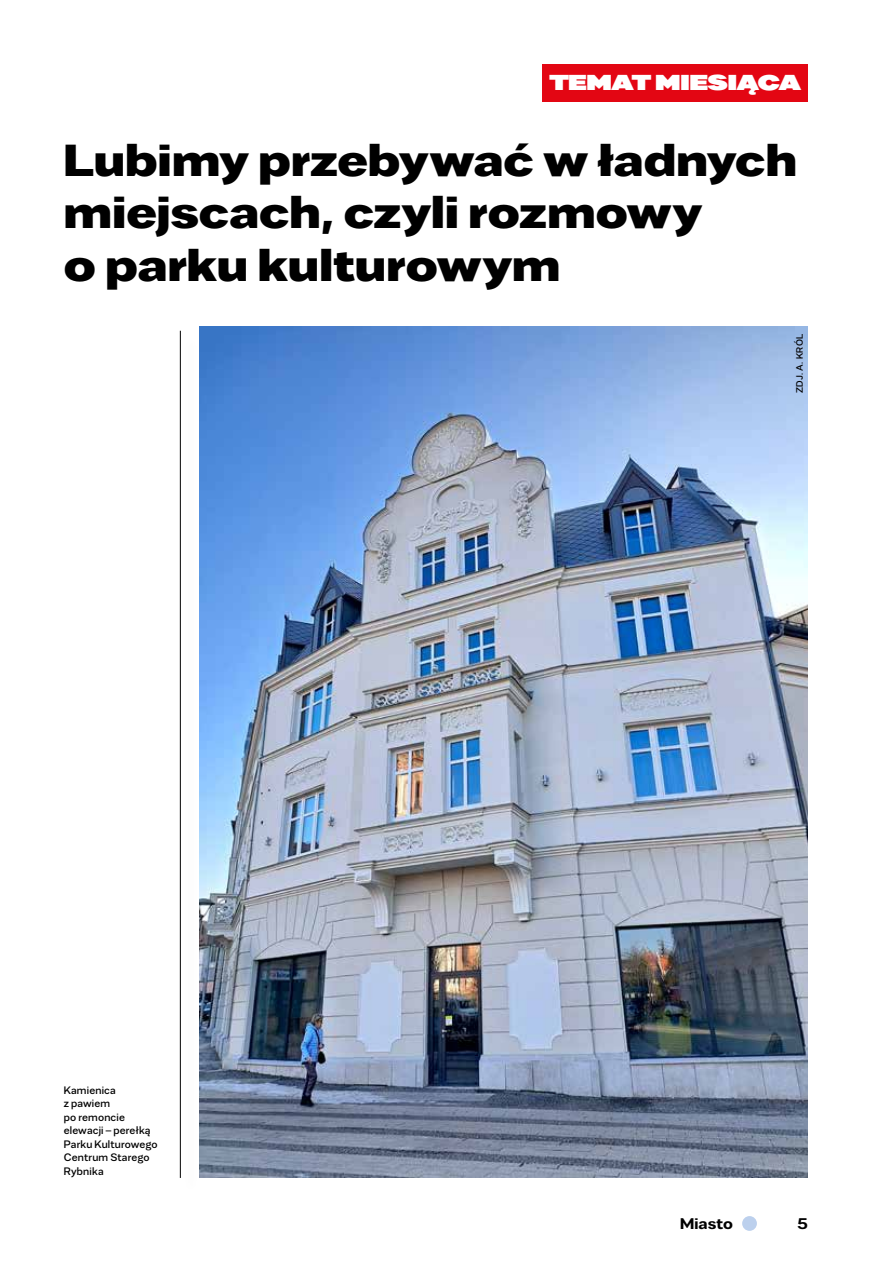
<style>
.page{position:relative;width:893px;height:1263px;background:#fff}
.page>*{position:absolute;margin:0;border:0;box-sizing:border-box;transform-origin:0 0}
.t1{font:600 43.5px/52.2px "Favela";color:#000}
.t2{font:900 21px "Favela";letter-spacing:-.02em;color:#fff}
.t3{font:500 15px "Favela";letter-spacing:.01em;color:#000}
.t4{font:10.5px/13.5px "Favela";letter-spacing:.015em;color:#000}
.t5{font:9px "Favela";letter-spacing:.04em;color:#000}
</style>
<div class="page">
<div style="left:742px;top:1216px;width:15px;height:15px;background:#bcd0ed;border-radius:50%"></div>
<img style="left:200px;top:326px;width:608px;height:852px">
<div style="left:542px;top:64px;width:266px;height:37px;background:#e30613"></div>
<hr style="left:180px;top:331px;width:1px;height:847px;background:#000">
<h2 class="t2" style="left:549px;top:67px;width:254px">TEMAT MIESIĄCA</h2>
<h1 class="t1" style="left:64px;top:134px;width:735px">Lubimy przebywać w ładnych miejscach, czyli rozmowy<br>o parku kulturowym</h1>
<p class="t4" style="left:64px;top:1083px;width:95px">Kamienica<br>z pawiem<br>po remoncie elewacji – perełką<br>Parku Kulturowego<br>Centrum Starego<br>Rybnika</p>
<p class="t5" style="left:794px;top:393px;width:61px;rotate:-90deg">ZDJ. A. KRÓL</p>
<h3 class="t3" style="left:680px;top:1213px;width:54px">Miasto</h3>
<h3 class="t3" style="left:797px;top:1214px;width:13px">5</h3>
</div>
